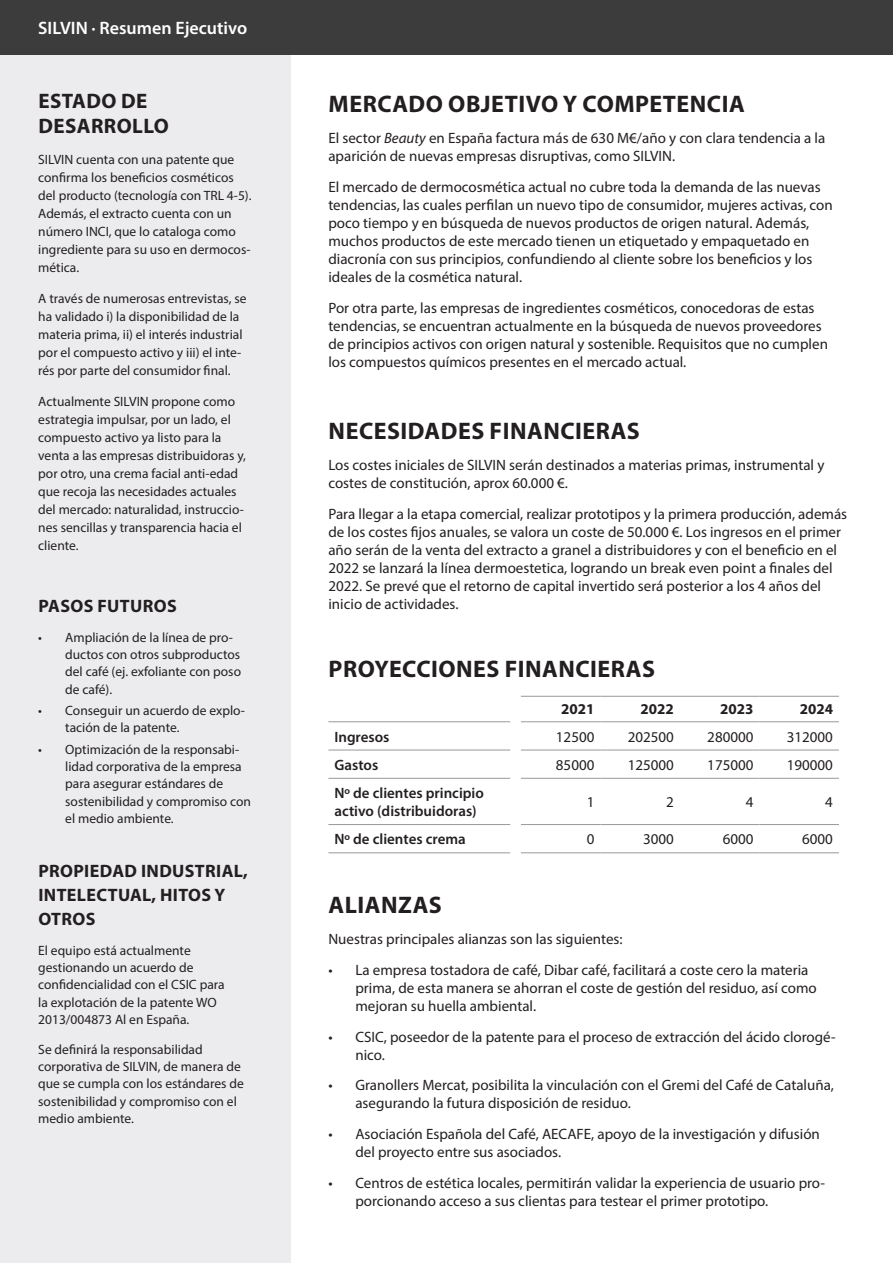
<style>
.page{position:relative;width:893px;height:1263px;background:#fff}
.page>*{position:absolute;margin:0;border:0;box-sizing:border-box;transform-origin:0 0}
.t1{font:700 24px "Myriad Pro";letter-spacing:.02em;color:#231f20}
.t2{font:700 21px/25.5px "Myriad Pro";letter-spacing:.02em;color:#231f20}
.t3{font:700 18px/24px "Myriad Pro";letter-spacing:.02em;color:#231f20}
.t4{font:600 18px "Myriad Pro";color:#fff}
.t5{font:15px/18px "Myriad Pro";color:#231f20}
.t6{font:600 15px/18px "Myriad Pro";color:#231f20}
.t7{font:700 15px "Myriad Pro";color:#231f20}
.t8{font:13.5px/18px "Myriad Pro";color:#231f20}
.s1{font-style:italic}
</style>
<div class="page">
<div style="left:0;top:0;width:290px;height:1263px;background:#ececee"></div>
<hr style="left:521px;top:696px;width:79px;height:1px;background:#97999c">
<hr style="left:600px;top:696px;width:80px;height:1px;background:#97999c">
<hr style="left:680px;top:696px;width:79px;height:1px;background:#97999c">
<hr style="left:759px;top:696px;width:80px;height:1px;background:#97999c">
<hr style="left:328px;top:721px;width:182px;height:1px;background:#97999c">
<hr style="left:521px;top:721px;width:79px;height:1px;background:#97999c">
<hr style="left:600px;top:721px;width:80px;height:1px;background:#97999c">
<hr style="left:680px;top:721px;width:79px;height:1px;background:#97999c">
<hr style="left:328px;top:750px;width:182px;height:1px;background:#97999c">
<hr style="left:521px;top:750px;width:79px;height:1px;background:#97999c">
<hr style="left:600px;top:750px;width:80px;height:1px;background:#97999c">
<hr style="left:680px;top:750px;width:79px;height:1px;background:#97999c">
<hr style="left:328px;top:778px;width:182px;height:1px;background:#97999c">
<hr style="left:521px;top:778px;width:79px;height:1px;background:#97999c">
<hr style="left:600px;top:778px;width:80px;height:1px;background:#97999c">
<hr style="left:680px;top:778px;width:79px;height:1px;background:#97999c">
<hr style="left:328px;top:824px;width:182px;height:1px;background:#97999c">
<hr style="left:521px;top:824px;width:79px;height:1px;background:#97999c">
<hr style="left:600px;top:824px;width:80px;height:1px;background:#97999c">
<hr style="left:680px;top:824px;width:79px;height:1px;background:#97999c">
<hr style="left:328px;top:852px;width:182px;height:1px;background:#97999c">
<hr style="left:521px;top:852px;width:79px;height:1px;background:#97999c">
<hr style="left:600px;top:852px;width:80px;height:1px;background:#97999c">
<hr style="left:680px;top:852px;width:79px;height:1px;background:#97999c">
<hr style="left:759px;top:721px;width:80px;height:1px;background:#97999c">
<hr style="left:759px;top:750px;width:80px;height:1px;background:#97999c">
<hr style="left:759px;top:778px;width:80px;height:1px;background:#97999c">
<hr style="left:759px;top:824px;width:80px;height:1px;background:#97999c">
<hr style="left:759px;top:852px;width:80px;height:1px;background:#97999c">
<div style="left:0;top:0;width:893px;height:54px;background:#3c3c3d"></div>
<p class="t4" style="left:38px;top:16px;width:210px">SILVIN · Resumen Ejecutivo</p>
<p class="t2" style="left:38px;top:87px;width:132px">ESTADO DE<br>DESARROLLO</p>
<p class="t8" style="left:38px;top:150px;width:215px">SILVIN cuenta con una patente que confirma los beneficios cosméticos del producto (tecnología con TRL 4-5).<br>Además, el extracto cuenta con un número INCI, que lo cataloga como ingrediente para su uso en dermocos&shy;mética.</p>
<p class="t8" style="left:38px;top:289px;width:210px">A través de numerosas entrevistas, se ha validado i) la disponibilidad de la materia prima, ii) el interés industrial por el compuesto activo y iii) el inte&shy;rés por parte del consumidor final.</p>
<p class="t8" style="left:38px;top:392px;width:209px">Actualmente SILVIN propone como estrategia impulsar, por un lado, el compuesto activo ya listo para la venta a las empresas distribuidoras y, por otro, una crema facial anti-edad que recoja las necesidades actuales del mercado: naturalidad, instruccio&shy;nes sencillas y transparencia hacia el cliente.</p>
<p class="t3" style="left:38px;top:593px;width:140px">PASOS FUTUROS</p>
<p class="t8" style="left:65px;top:628px;width:177px;line-height:17.2px;text-indent:-27px">• Ampliación de la línea de pro&shy;ductos con otros subproductos del café (ej. exfoliante con poso de café).</p>
<p class="t8" style="left:65px;top:702px;width:181px;line-height:17.2px;text-indent:-27px">• Conseguir un acuerdo de explo&shy;tación de la patente.</p>
<p class="t8" style="left:65px;top:740px;width:187px;line-height:17.2px;text-indent:-27px">• Optimización de la responsabi&shy;lidad corporativa de la empresa para asegurar estándares de sostenibilidad y compromiso con el medio ambiente.</p>
<p class="t3" style="left:38px;top:858px;width:211px">PROPIEDAD INDUSTRIAL,<br>INTELECTUAL, HITOS Y<br>OTROS</p>
<p class="t8" style="left:38px;top:941px;width:188px;line-height:17.2px">El equipo está actualmente gestionando un acuerdo de confidencialidad con el CSIC para la explotación de la patente WO<br>2013/004873 Al en España.</p>
<p class="t8" style="left:38px;top:1040px;width:207px;line-height:17.2px">Se definirá la responsabilidad corporativa de SILVIN, de manera de que se cumpla con los estándares de sostenibilidad y compromiso con el medio ambiente.</p>
<p class="t1" style="left:329px;top:89px;width:418px">MERCADO OBJETIVO Y COMPETENCIA</p>
<p class="t5" style="left:328px;top:129px;width:498px">El sector <span class="s1">Beauty</span> en España factura más de 630 M€/año y con clara tendencia a la aparición de nuevas empresas disruptivas, como SILVIN.</p>
<p class="t5" style="left:328px;top:178px;width:506px">El mercado de dermocosmética actual no cubre toda la demanda de las nuevas tendencias, las cuales perfilan un nuevo tipo de consumidor, mujeres activas, con poco tiempo y en búsqueda de nuevos productos de origen natural. Además, muchos productos de este mercado tienen un etiquetado y empaquetado en diacronía con sus principios, confundiendo al cliente sobre los beneficios y los ideales de la cosmética natural.</p>
<p class="t5" style="left:328px;top:298px;width:501px">Por otra parte, las empresas de ingredientes cosméticos, conocedoras de estas tendencias, se encuentran actualmente en la búsqueda de nuevos proveedores de principios activos con origen natural y sostenible. Requisitos que no cumplen los compuestos químicos presentes en el mercado actual.</p>
<p class="t1" style="left:329px;top:415px;width:313px">NECESIDADES FINANCIERAS</p>
<p class="t5" style="left:328px;top:455px;width:497px">Los costes iniciales de SILVIN serán destinados a materias primas, instrumental y costes de constitución, aprox 60.000 €.</p>
<p class="t5" style="left:328px;top:504px;width:520px">Para llegar a la etapa comercial, realizar prototipos y la primera producción, además de los costes fijos anuales, se valora un coste de 50.000 €. Los ingresos en el primer año serán de la venta del extracto a granel a distribuidores y con el beneficio en el 2022 se lanzará la línea dermoestetica, logrando un break even point a finales del 2022. Se prevé que el retorno de capital invertido será posterior a los 4 años del inicio de actividades.</p>
<p class="t1" style="left:329px;top:653px;width:328px">PROYECCIONES FINANCIERAS</p>
<p class="t7" style="left:561px;top:699px;width:35px">2021</p>
<p class="t7" style="left:641px;top:699px;width:35px">2022</p>
<p class="t7" style="left:720px;top:699px;width:35px">2023</p>
<p class="t7" style="left:800px;top:699px;width:35px">2024</p>
<p class="t6" style="left:334px;top:727px;width:57px">Ingresos</p>
<p class="t5" style="left:556px;top:727px;width:40px">12500</p>
<p class="t5" style="left:628px;top:727px;width:48px">202500</p>
<p class="t5" style="left:707px;top:727px;width:48px">280000</p>
<p class="t5" style="left:787px;top:727px;width:48px">312000</p>
<p class="t6" style="left:334px;top:755px;width:45px">Gastos</p>
<p class="t5" style="left:556px;top:755px;width:40px">85000</p>
<p class="t5" style="left:628px;top:755px;width:48px">125000</p>
<p class="t5" style="left:707px;top:755px;width:48px">175000</p>
<p class="t5" style="left:787px;top:755px;width:48px">190000</p>
<p class="t6" style="left:334px;top:784px;width:151px">Nº de clientes principio activo (distribuidoras)</p>
<p class="t5" style="left:587px;top:793px;width:9px">1</p>
<p class="t5" style="left:666px;top:793px;width:9px">2</p>
<p class="t5" style="left:746px;top:793px;width:9px">4</p>
<p class="t5" style="left:825px;top:793px;width:9px">4</p>
<p class="t6" style="left:334px;top:830px;width:133px">Nº de clientes crema</p>
<p class="t5" style="left:587px;top:830px;width:9px">0</p>
<p class="t5" style="left:643px;top:830px;width:32px">3000</p>
<p class="t5" style="left:723px;top:830px;width:32px">6000</p>
<p class="t5" style="left:802px;top:830px;width:32px">6000</p>
<p class="t1" style="left:329px;top:890px;width:115px">ALIANZAS</p>
<p class="t5" style="left:328px;top:930px;width:296px">Nuestras principales alianzas son las siguientes:</p>
<p class="t5" style="left:355px;top:960px;width:463px;text-indent:-27px">• La empresa tostadora de café, Dibar café, facilitará a coste cero la materia prima, de esta manera se ahorran el coste de gestión del residuo, así como mejoran su huella ambiental.</p>
<p class="t5" style="left:355px;top:1027px;width:482px;text-indent:-27px">• CSIC, poseedor de la patente para el proceso de extracción del ácido clorogé&shy;nico.</p>
<p class="t5" style="left:355px;top:1076px;width:480px;text-indent:-27px">• Granollers Mercat, posibilita la vinculación con el Gremi del Café de Cataluña, asegurando la futura disposición de residuo.</p>
<p class="t5" style="left:355px;top:1125px;width:466px;text-indent:-27px">• Asociación Española del Café, AECAFE, apoyo de la investigación y difusión del proyecto entre sus asociados.</p>
<p class="t5" style="left:355px;top:1174px;width:471px;text-indent:-27px">• Centros de estética locales, permitirán validar la experiencia de usuario pro&shy;porcionando acceso a sus clientas para testear el primer prototipo.</p>
</div>
